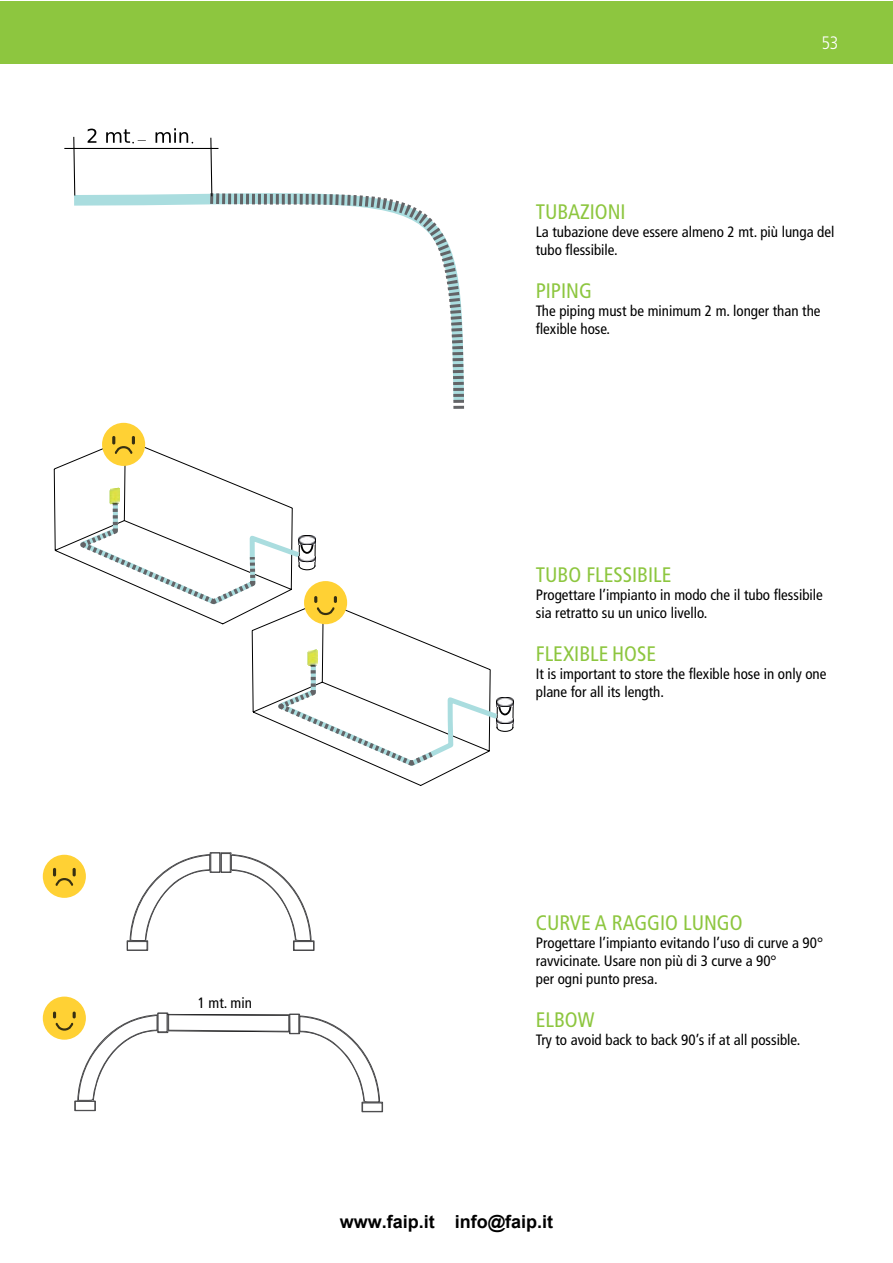
<style>
.page{position:relative;width:893px;height:1263px;background:#fff}
.page>*{position:absolute;margin:0;border:0;box-sizing:border-box;transform-origin:0 0}
.t1{font:condensed 21px "Frutiger";color:#8dc63f}
.t2{font:700 18px "Arial";color:#000}
.t3{font:300 condensed 18px "Frutiger";color:#fff}
.t4{font:condensed 15px/18px "Frutiger";color:#000}
</style>
<div class="page">
<div style="left:0;top:1px;width:892px;height:63px;background:#8dc63f"></div>
<svg style="left:74px;top:197px;width:125px;height:9px"></svg>
<svg style="left:199px;top:193px;width:265px;height:216px"></svg>
<svg style="left:64px;top:128px;width:156px;height:69px"></svg>
<div style="left:43px;top:996px;width:43px;height:44px;background:#ffd134;border-radius:50%"></div>
<div style="left:102px;top:423px;width:43px;height:43px;background:#ffd134;border-radius:50%"></div>
<svg style="left:54px;top:436px;width:460px;height:350px"></svg>
<div style="left:43px;top:855px;width:43px;height:43px;background:#ffd134;border-radius:50%"></div>
<svg style="left:53px;top:868px;width:23px;height:18px"></svg>
<div style="left:293px;top:940px;width:21px;height:11px;border:1px solid #464648"></div>
<div style="left:127px;top:940px;width:21px;height:11px;border:1px solid #464648"></div>
<svg style="left:53px;top:1011px;width:330px;height:101px"></svg>
<svg style="left:127px;top:852px;width:187px;height:98px"></svg>
<p class="t3" style="left:821px;top:32px;width:19px">53</p>
<h1 class="t1" style="left:536px;top:200px;width:91px">TUBAZIONI</h1>
<p class="t4" style="left:536px;top:223px;width:300px">La tubazione deve essere almeno 2 mt. più lunga del tubo flessibile.</p>
<h1 class="t1" style="left:536px;top:279px;width:58px">PIPING</h1>
<p class="t4" style="left:536px;top:302px;width:286px">The piping must be minimum 2 m. longer than the flexible hose.</p>
<p class="t4" style="left:198px;top:994px;width:56px">1 mt. min</p>
<h1 class="t1" style="left:536px;top:562px;width:137px">TUBO FLESSIBILE</h1>
<p class="t4" style="left:536px;top:586px;width:289px">Progettare l’impianto in modo che il tubo flessibile sia retratto su un unico livello.</p>
<h1 class="t1" style="left:536px;top:641px;width:122px">FLEXIBLE HOSE</h1>
<p class="t4" style="left:536px;top:665px;width:292px">It is important to store the flexible hose in only one plane for all its length.</p>
<h1 class="t1" style="left:536px;top:911px;width:208px">CURVE A RAGGIO LUNGO</h1>
<p class="t4" style="left:536px;top:934px;width:289px">Progettare l’impianto evitando l’uso di curve a 90° ravvicinate. Usare non più di 3 curve a 90°<br>per ogni punto presa.</p>
<h1 class="t1" style="left:536px;top:1008px;width:60px">ELBOW</h1>
<p class="t4" style="left:536px;top:1031px;width:266px">Try to avoid back to back 90’s if at all possible.</p>
<p class="t2" style="left:340px;top:1209px;width:215px">www.faip.it info@faip.it</p>
</div>
